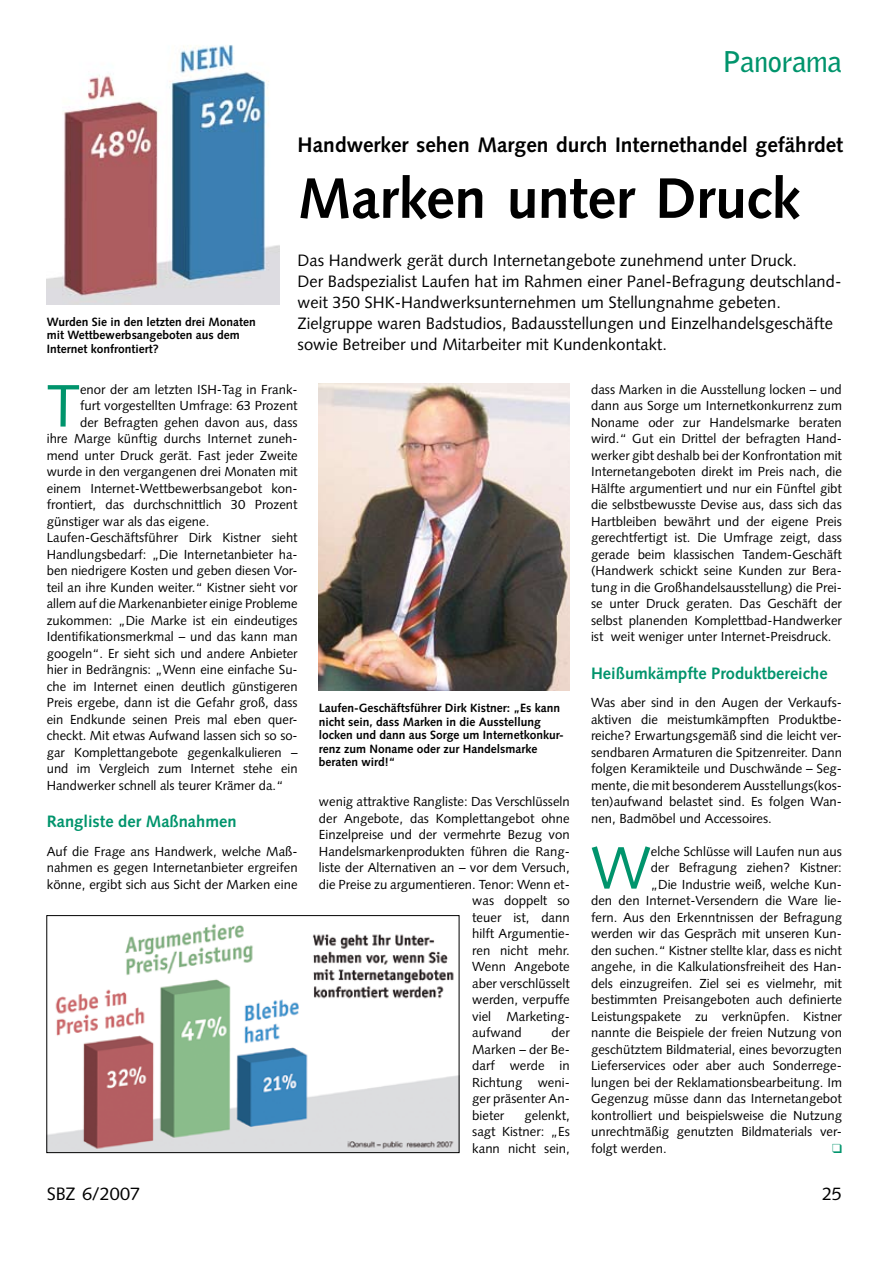
<style>
.page{position:relative;width:893px;height:1263px;background:#fff}
.page>*{position:absolute;margin:0;border:0;box-sizing:border-box;transform-origin:0 0}
.t1{font:59.85px "Syntax LT Std";color:#00946c}
.t2{font:700 57px "Syntax LT Std";letter-spacing:-.005em;color:#000}
.t3{font:700 28.5px "Bell Gothic Std";letter-spacing:-.015em;color:#00946c}
.t4{font:700 21px "Syntax LT Std";color:#000}
.t5{font:18px "Syntax LT Std";letter-spacing:-.01em;color:#000}
.t6{font:16.5px/21px "Syntax LT Std";color:#000}
.t7{font:700 16.5px "Syntax LT Std";color:#00946c}
.t8{font:13.2px/16.5px "Syntax LT Std";color:#000;text-align:justify}
.t9{font:700 12px/13.5px "Syntax LT Std";color:#000}
</style>
<div class="page">
<img style="left:48px;top:923px;width:409px;height:228px">
<div style="left:46px;top:915px;width:413px;height:238px;border:1px solid #000"></div>
<img style="left:319px;top:384px;width:251px;height:307px">
<img style="left:47px;top:45px;width:233px;height:259px">
<p class="t9" style="left:47px;top:315px;width:211px">Wurden Sie in den letzten drei Monaten mit Wettbewerbsangeboten aus dem<br>Internet konfrontiert?</p>
<h3 class="t3" style="left:722px;top:45px;width:121px">Panorama</h3>
<h3 class="t4" style="left:298px;top:133px;width:547px">Handwerker sehen Margen durch Internethandel gefährdet</h3>
<h2 class="t2" style="left:298px;top:165px;width:504px">Marken unter Druck</h2>
<p class="t6" style="left:298px;top:250px;width:545px">Das Handwerk gerät durch Internetangebote zunehmend unter Druck.<br>Der Badspezialist Laufen hat im Rahmen einer Panel-Befragung deutschland&shy;weit 350 SHK-Handwerksunternehmen um Stellungnahme gebeten.<br>Zielgruppe waren Badstudios, Badausstellungen und Einzelhandelsgeschäfte sowie Betreiber und Mitarbeiter mit Kundenkontakt.</p>
<h1 class="t1" style="left:47px;top:370px;width:35px">T</h1>
<p class="t8" style="left:80px;top:381px;width:219px">enor der am letzten ISH-Tag in Frank-</p>
<p class="t8" style="left:80px;top:397px;width:219px">furt vorgestellten Umfrage: 63 Prozent</p>
<p class="t8" style="left:80px;top:414px;width:219px">der Befragten gehen davon aus, dass</p>
<p class="t8" style="left:47px;top:430px;width:252px">ihre Marge künftig durchs Internet zuneh-</p>
<p class="t8" style="left:47px;top:447px;width:252px">mend unter Druck gerät. Fast jeder Zweite</p>
<p class="t8" style="left:47px;top:463px;width:252px">wurde in den vergangenen drei Monaten mit</p>
<p class="t8" style="left:47px;top:480px;width:252px">einem Internet-Wettbewerbsangebot kon-</p>
<p class="t8" style="left:47px;top:496px;width:252px">frontiert, das durchschnittlich 30 Prozent</p>
<p class="t8" style="left:47px;top:513px;width:164px">günstiger war als das eigene.</p>
<p class="t8" style="left:47px;top:529px;width:252px">Laufen-Geschäftsführer Dirk Kistner sieht</p>
<p class="t8" style="left:47px;top:546px;width:252px">Handlungsbedarf: „Die Internetanbieter ha-</p>
<p class="t8" style="left:47px;top:562px;width:252px">ben niedrigere Kosten und geben diesen Vor-</p>
<p class="t8" style="left:47px;top:579px;width:252px">teil an ihre Kunden weiter.“ Kistner sieht vor</p>
<p class="t8" style="left:47px;top:595px;width:252px">allem auf die Markenanbieter einige Probleme</p>
<p class="t8" style="left:47px;top:612px;width:252px">zukommen: „Die Marke ist ein eindeutiges</p>
<p class="t8" style="left:47px;top:628px;width:252px">Identifikationsmerkmal – und das kann man</p>
<p class="t8" style="left:47px;top:645px;width:252px">googeln“. Er sieht sich und andere Anbieter</p>
<p class="t8" style="left:47px;top:661px;width:252px">hier in Bedrängnis: „Wenn eine einfache Su-</p>
<p class="t8" style="left:47px;top:678px;width:252px">che im Internet einen deutlich günstigeren</p>
<p class="t8" style="left:47px;top:694px;width:252px">Preis ergebe, dann ist die Gefahr groß, dass</p>
<p class="t8" style="left:47px;top:711px;width:252px">ein Endkunde seinen Preis mal eben quer-</p>
<p class="t8" style="left:47px;top:727px;width:252px">checkt. Mit etwas Aufwand lassen sich so so-</p>
<p class="t8" style="left:47px;top:744px;width:252px">gar Komplettangebote gegenkalkulieren –</p>
<p class="t8" style="left:47px;top:760px;width:252px">und im Vergleich zum Internet stehe ein</p>
<p class="t8" style="left:47px;top:777px;width:238px">Handwerker schnell als teurer Krämer da.“</p>
<p class="t7" style="left:47px;top:812px;width:191px">Rangliste der Maßnahmen</p>
<p class="t8" style="left:47px;top:843px;width:252px">Auf die Frage ans Handwerk, welche Maß&shy;nahmen es gegen Internetanbieter ergreifen könne, ergibt sich aus Sicht der Marken eine</p>
<p class="t9" style="left:319px;top:701px;width:246px">Laufen-Geschäftsführer Dirk Kistner: „Es kann nicht sein, dass Marken in die Ausstellung locken und dann aus Sorge um Internetkonkur&shy;renz zum Noname oder zur Handelsmarke beraten wird!“</p>
<p class="t8" style="left:319px;top:793px;width:252px">wenig attraktive Rangliste: Das Verschlüsseln</p>
<p class="t8" style="left:319px;top:810px;width:252px">der Angebote, das Komplettangebot ohne</p>
<p class="t8" style="left:319px;top:826px;width:252px">Einzelpreise und der vermehrte Bezug von</p>
<p class="t8" style="left:319px;top:843px;width:252px">Handelsmarkenprodukten führen die Rang-</p>
<p class="t8" style="left:319px;top:859px;width:252px">liste der Alternativen an – vor dem Versuch,</p>
<p class="t8" style="left:319px;top:876px;width:252px">die Preise zu argumentieren. Tenor: Wenn et-</p>
<p class="t8" style="left:472px;top:892px;width:99px">was doppelt so</p>
<p class="t8" style="left:472px;top:909px;width:99px">teuer ist, dann</p>
<p class="t8" style="left:472px;top:925px;width:99px">hilft Argumentie-</p>
<p class="t8" style="left:472px;top:942px;width:99px">ren nicht mehr.</p>
<p class="t8" style="left:472px;top:958px;width:99px">Wenn Angebote</p>
<p class="t8" style="left:472px;top:975px;width:99px">aber verschlüsselt</p>
<p class="t8" style="left:472px;top:991px;width:99px">werden, verpuffe</p>
<p class="t8" style="left:472px;top:1008px;width:99px">viel Marketing-</p>
<p class="t8" style="left:472px;top:1024px;width:51px">aufwand</p>
<p class="t8" style="left:472px;top:1024px;width:99px;text-indent:79px">der Marken – der Be&shy;darf werde in Richtung weni&shy;ger präsenter An&shy;bieter</p>
<p class="t8" style="left:472px;top:1107px;width:99px;text-indent:52px">gelenkt, sagt Kistner: „Es kann nicht sein,</p>
<p class="t8" style="left:591px;top:381px;width:252px">dass Marken in die Ausstellung locken – und dann aus Sorge um Internetkonkurrenz zum Noname oder zur Handelsmarke beraten wird.“ Gut ein Drittel der befragten Hand&shy;werker gibt deshalb bei der Konfrontation mit Internetangeboten direkt im Preis nach, die Hälfte argumentiert und nur ein Fünftel gibt die selbstbewusste Devise aus, dass sich das Hartbleiben bewährt und der eigene Preis gerechtfertigt ist. Die Umfrage zeigt, dass gerade beim klassischen Tandem-Geschäft (Handwerk schickt seine Kunden zur Bera&shy;tung in die Großhandelsausstellung) die Prei&shy;se unter Druck geraten. Das Geschäft der selbst planenden Komplettbad-Handwerker ist weit weniger unter Internet-Preisdruck.</p>
<p class="t7" style="left:591px;top:663px;width:238px">Heißumkämpfte Produktbereiche</p>
<p class="t8" style="left:591px;top:694px;width:252px;text-align:left">Was aber sind in den Augen der Verkaufs&shy;aktiven die meistumkämpften Produktbe&shy;reiche? Erwartungsgemäß sind die leicht ver&shy;sendbaren Armaturen die Spitzenreiter. Dann folgen Keramikteile und Duschwände – Seg&shy;mente, die mit besonderem Ausstellungs(kos&shy;ten)aufwand belastet sind. Es folgen Wan&shy;nen, Badmöbel und Accessoires.</p>
<h1 class="t1" style="left:591px;top:832px;width:61px">W</h1>
<p class="t8" style="left:651px;top:843px;width:192px">elche Schlüsse will Laufen nun aus</p>
<p class="t8" style="left:651px;top:859px;width:192px">der Befragung ziehen? Kistner:</p>
<p class="t8" style="left:651px;top:876px;width:192px">„Die Industrie weiß, welche Kun-</p>
<p class="t8" style="left:591px;top:892px;width:252px">den den Internet-Versendern die Ware lie-</p>
<p class="t8" style="left:591px;top:909px;width:252px">fern. Aus den Erkenntnissen der Befragung</p>
<p class="t8" style="left:591px;top:925px;width:252px">werden wir das Gespräch mit unseren Kun-</p>
<p class="t8" style="left:591px;top:942px;width:252px">den suchen.“ Kistner stellte klar, dass es nicht</p>
<p class="t8" style="left:591px;top:958px;width:252px">angehe, in die Kalkulationsfreiheit des Han-</p>
<p class="t8" style="left:591px;top:975px;width:252px">dels einzugreifen. Ziel sei es vielmehr, mit</p>
<p class="t8" style="left:591px;top:991px;width:252px">bestimmten Preisangeboten auch definierte</p>
<p class="t8" style="left:591px;top:1008px;width:252px">Leistungspakete zu verknüpfen. Kistner</p>
<p class="t8" style="left:591px;top:1024px;width:252px">nannte die Beispiele der freien Nutzung von</p>
<p class="t8" style="left:591px;top:1041px;width:252px">geschütztem Bildmaterial, eines bevorzugten</p>
<p class="t8" style="left:591px;top:1057px;width:252px">Lieferservices oder aber auch Sonderrege-</p>
<p class="t8" style="left:591px;top:1074px;width:252px">lungen bei der Reklamationsbearbeitung. Im</p>
<p class="t8" style="left:591px;top:1090px;width:252px">Gegenzug müsse dann das Internetangebot</p>
<p class="t8" style="left:591px;top:1107px;width:252px">kontrolliert und beispielsweise die Nutzung</p>
<p class="t8" style="left:591px;top:1123px;width:252px">unrechtmäßig genutzten Bildmaterials ver-</p>
<p class="t8" style="left:591px;top:1140px;width:77px">folgt werden.</p>
<h3 class="t5" style="left:47px;top:1183px;width:95px">SBZ 6/2007</h3>
<h3 class="t5" style="left:822px;top:1183px;width:21px">25</h3>
</div>
